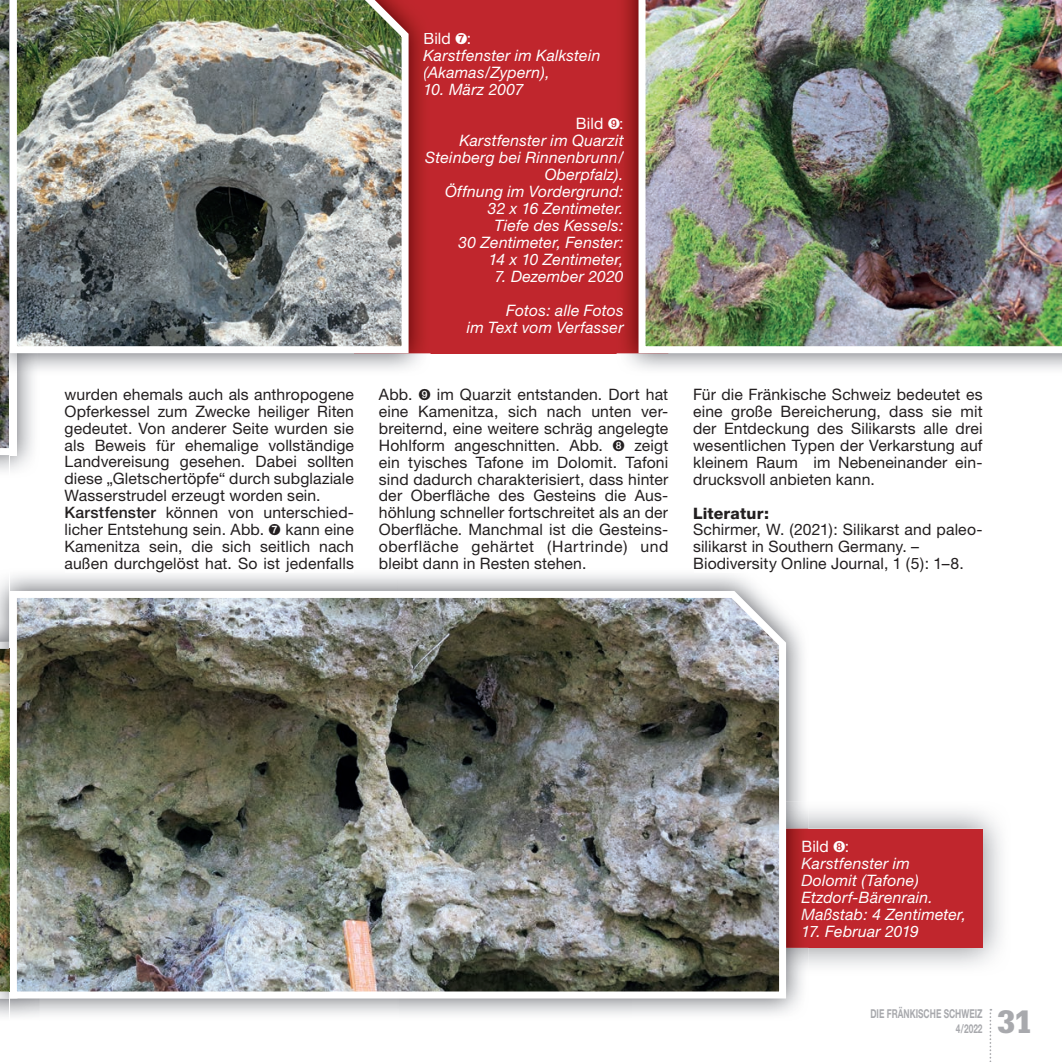
<style>
.page{position:relative;width:1062px;height:1062px;background:#fff}
.page>*{position:absolute;margin:0;border:0;box-sizing:border-box;transform-origin:0 0}
.t1{font:900 31.5px "Glypha";color:#a8a9ad}
.t2{font:15.75px/17px "Helvetica Neue";letter-spacing:.01em;color:#231f20;text-align:justify}
.t3{font:italic 15.75px/17px "Helvetica Neue";letter-spacing:.015em;color:#fff}
.t4{font:800 15.75px "Helvetica Neue";letter-spacing:.01em;color:#231f20}
.t5{font:700 12.25px/14.7px "Helvetica Neue CE";color:#a8a9ad;text-align:right;scale:.68 1}
.s1{font-style:normal;color:#f9f9f9}
.s2{font-style:normal}
.s3{color:#f2f3f4}
.s4{color:#f5f5f6}
.s5{color:#f7f7f8}
.s6{color:#fefefe}
.s7{font-style:normal;color:#fbfbfb}
.s8{color:#f9f9f9}
.s9{color:#fbfbfb}
.s10{color:#fdfdfd}
.s11{font-weight:500}
.s12{font-style:normal;color:#f7f7f8}
.s13{color:#f3f4f4}
.s14{color:#f8f8f9}
</style>
<div class="page">
<img style="left:0;top:0;width:10px;height:449px">
<svg style="left:989px;top:1009px;width:2px;height:53px"></svg>
<img style="left:0;top:587px;width:10px;height:415px">
<div style="left:354px;top:0;width:314px;height:353px;background:#c0262d"></div>
<svg style="left:423px;top:33px;width:4px;height:29px"></svg>
<img style="left:424px;top:67px;width:3px;height:15px">
<svg style="left:425px;top:84px;width:2px;height:12px"></svg>
<img style="left:425px;top:152px;width:2px;height:15px">
<img style="left:10px;top:0;width:402px;height:357px">
<img style="left:616px;top:353px;width:446px;height:16px">
<img style="left:635px;top:0;width:427px;height:357px">
<img style="left:789px;top:810px;width:212px;height:165px">
<div style="left:667px;top:828px;width:315px;height:119px;background:#c0262d"></div>
<img style="left:789px;top:828px;width:19px;height:119px">
<svg style="left:801px;top:840px;width:7px;height:29px"></svg>
<img style="left:801px;top:874px;width:7px;height:15px">
<svg style="left:801px;top:891px;width:7px;height:12px"></svg>
<img style="left:801px;top:908px;width:7px;height:14px">
<svg style="left:803px;top:925px;width:5px;height:12px"></svg>
<img style="left:10px;top:587px;width:779px;height:415px">
<p class="t3" style="left:423px;top:30px;width:178px"><span class="s1">B</span><span class="s2">ild</span> •<span class="s2">:<br></span><span class="s3">K</span>arstfenster im Kalkstein <span class="s4">(A</span>kamas/Zypern),</p>
<p class="t3" style="left:423px;top:81px;width:102px"><span class="s5">1</span>0. März 2007</p>
<p class="t3" style="left:425px;top:115px;width:200px;text-align:right"><span class="s2">Bild</span> <span class="s6">○</span><span class="s7">:<br></span>Karstfenster im Quarz<span class="s6">i</span><span class="s8">t<br></span><span class="s5">S</span>teinberg bei Rinnenbrun<span class="s9">n/<br></span>Oberpfalz<span class="s6">)</span><span class="s10">.<br></span>Öffnung im Vordergrun<span class="s6">d</span><span class="s10">:<br></span>32 x 16 Zentimete<span class="s6">r</span><span class="s10">.<br></span>Tiefe des Kessel<span class="s6">s:<br></span>30 Zentimeter, Fenste<span class="s6">r</span><span class="s10">:<br></span>14 x 10 Zentimete<span class="s6">r</span><span class="s10">,</span></p>
<p class="t3" style="left:495px;top:259px;width:130px;line-height:33.9px;text-align:right">7. Dezember 202<span class="s6">0<br></span>Fotos: alle Foto<span class="s6">s</span></p>
<p class="t3" style="left:467px;top:319px;width:158px">im Text vom Verfass<span class="s9">er</span></p>
<p class="t2" style="left:64px;top:385px;width:291px;text-align:left">wurden ehemals auch als anthropogene Opferkessel zum Zwecke heiliger Riten gedeutet. Von anderer Seite wurden sie als Beweis für ehemalige vollständige Landvereisung gesehen. Dabei sollten diese „Gletschertöpfe“ durch subglaziale Wasserstrudel erzeugt worden sein.<br><span class="s11">Karstfenster</span> können von unterschied&shy;licher Entstehung sein. Abb. • kann eine Kamenitza sein, die sich seitlich nach</p>
<p class="t2" style="left:379px;top:385px;width:291px">Abb. ○ im Quarzit entstanden. Dort hat eine Kamenitza, sich nach unten ver&shy;breiternd, eine weitere schräg angelegte Hohlform angeschnitten. Abb.</p>
<p class="t2" style="left:379px;top:436px;width:291px;text-indent:255px">zeigt ein tyisches Tafone im Dolomit. Tafoni sind dadurch charakterisiert, dass hinter der Oberfläche des Gesteins die Aus&shy;höhlung schneller fortschreitet als an der Oberfläche. Manchmal ist die Gesteins&shy;oberfläche gehärtet (Hartrinde) und</p>
<p class="t2" style="left:64px;top:555px;width:291px">außen durchgelöst hat. So ist jedenfalls</p>
<p class="t2" style="left:379px;top:555px;width:209px">bleibt dann in Resten stehen.</p>
<p class="t2" style="left:693px;top:385px;width:291px">Für die Fränkische Schweiz bedeutet es eine große Bereicherung, dass sie mit der Entdeckung des Silikarsts alle drei wesentlichen Typen der Verkarstung auf kleinem Raum im Nebeneinander ein&shy;drucksvoll anbieten kann.</p>
<p class="t4" style="left:693px;top:503px;width:78px">Literatur:</p>
<p class="t2" style="left:693px;top:521px;width:291px;text-align:left">Schirmer, W. (2021): Silikarst and paleo&shy;silikarst in Southern Germany. –<br>Biodiversity Online Journal, 1 (5): 1–8.</p>
<p class="t3" style="left:801px;top:837px;width:166px"><span class="s12">B</span><span class="s2">ild :<br></span><span class="s13">K</span>arstfenster im<br><span class="s13">D</span>olomit (Tafone)<br><span class="s9">E</span>tzdorf-Bärenrain.<br><span class="s13">M</span>aßstab: 4 Zentimeter,</p>
<p class="t3" style="left:801px;top:922px;width:119px"><span class="s14">1</span>7. Februar 2019</p>
<p class="t5" style="left:870px;top:1006px;width:166px">DIE FRÄNKISCHE SCHWEIZ<br>3/2022</p>
<p class="t5" style="left:955px;top:1021px;width:8px">4</p>
<h1 class="t1" style="left:997px;top:1002px;width:36px">31</h1>
</div>
